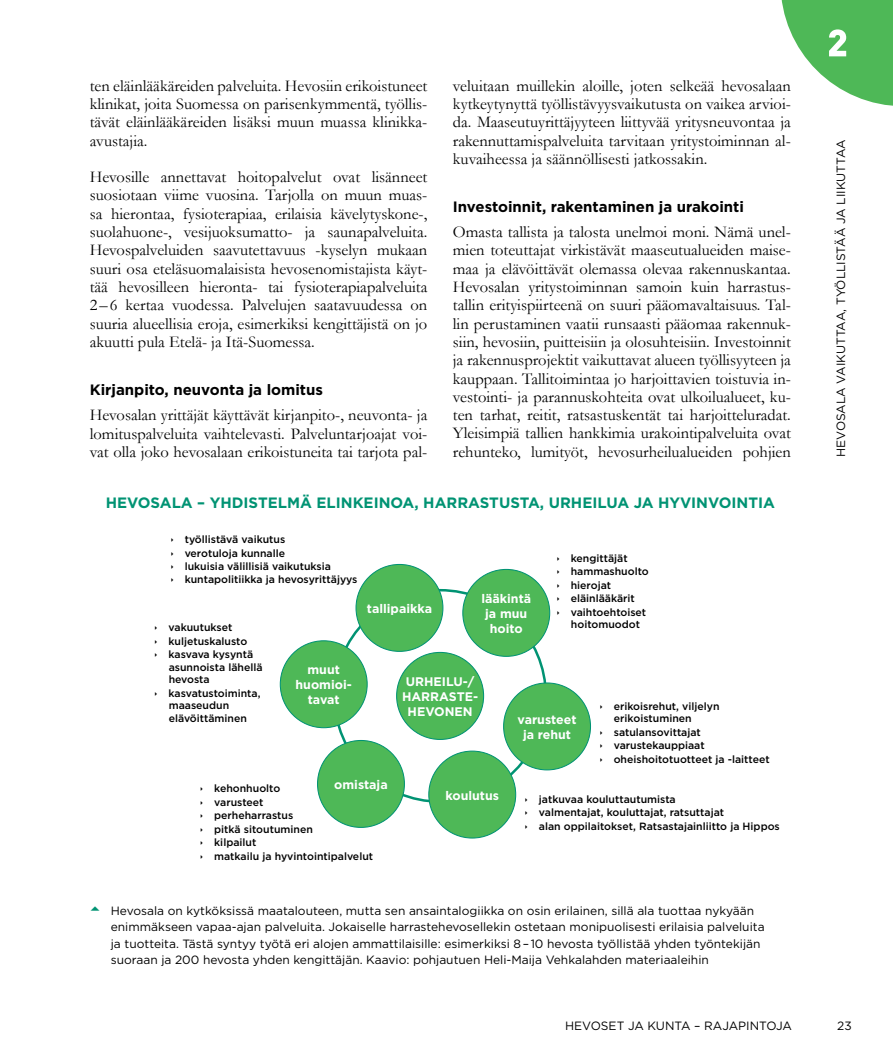
<style>
.page{position:relative;width:893px;height:1055px;background:#fff}
.page>*{position:absolute;margin:0;border:0;box-sizing:border-box;transform-origin:0 0}
.t1{font:16.5px/18.3px "Garamond";color:#000;text-align:justify}
.t2{font:700 15px "Gotham";color:#000}
.t3{font:700 15px "Gotham";color:#009373}
.t4{font:700 12.45px/14.9px "Gotham";color:#fff;text-align:center}
.t5{font:12px/16.5px "Gotham";color:#000}
.t6{font:500 10.5px/13.5px "Gotham";color:#000}
</style>
<div class="page">
<svg style="left:781px;top:0;width:112px;height:106px"></svg>
<div style="left:397px;top:652px;width:87px;height:87px;background:#4eb857;border-radius:50%"></div>
<div style="left:356px;top:564px;width:87px;height:87px;background:#4eb857;border-radius:50%"></div>
<div style="left:463px;top:569px;width:87px;height:87px;background:#4eb857;border-radius:50%"></div>
<div style="left:504px;top:683px;width:86px;height:87px;background:#4eb857;border-radius:50%"></div>
<div style="left:429px;top:751px;width:87px;height:87px;background:#4eb857;border-radius:50%"></div>
<div style="left:318px;top:740px;width:86px;height:87px;background:#4eb857;border-radius:50%"></div>
<div style="left:280px;top:640px;width:87px;height:87px;background:#4eb857;border-radius:50%"></div>
<p class="t1" style="left:90px;top:76px;width:339px">ten eläinlääkäreiden palveluita. Hevosiin erikoistuneet klinikat, joita Suomessa on parisenkymmentä, työllis&shy;tävät eläinlääkäreiden lisäksi muun muassa klinikka&shy;avustajia.</p>
<p class="t1" style="left:90px;top:167px;width:339px">Hevosille annettavat hoitopalvelut ovat lisänneet suosiotaan viime vuosina. Tarjolla on muun muas&shy;sa hierontaa, fysioterapiaa, erilaisia kävelytyskone-, suolahuone-, vesijuoksumatto- ja saunapalveluita.<br>Hevospalveluiden saavutettavuus -kyselyn mukaan suuri osa eteläsuomalaisista hevosenomistajista käyt&shy;tää hevosilleen hieronta- tai fysioterapiapalveluita 2– 6 kertaa vuodessa. Palvelujen saatavuudessa on suuria alueellisia eroja, esimerkiksi kengittäjistä on jo akuutti pula Etelä- ja Itä-Suomessa.</p>
<p class="t2" style="left:90px;top:379px;width:235px">Kirjanpito, neuvonta ja lomitus</p>
<p class="t1" style="left:90px;top:405px;width:339px">Hevosalan yrittäjät käyttävät kirjanpito-, neuvonta- ja lomituspalveluita vaihtelevasti. Palveluntarjoajat voi&shy;vat olla joko hevosalaan erikoistuneita tai tarjota pal-</p>
<p class="t1" style="left:453px;top:76px;width:340px">veluitaan muillekin aloille, joten selkeää hevosalaan kytkeytynyttä työllistävyysvaikutusta on vaikea arvioi&shy;da. Maaseutuyrittäjyyteen liittyvää yritysneuvontaa ja rakennuttamispalveluita tarvitaan yritystoiminnan al&shy;kuvaiheessa ja säännöllisesti jatkossakin.</p>
<p class="t2" style="left:453px;top:196px;width:293px">I nvestoinnit, rakentaminen ja urakointi</p>
<p class="t1" style="left:453px;top:222px;width:340px">Omasta tallista ja talosta unelmoi moni. Nämä unel&shy;mien toteuttajat virkistävät maaseutualueiden maise&shy;maa ja elävöittävät olemassa olevaa rakennuskantaa.<br>Hevosalan yritystoiminnan samoin kuin harrastus&shy;tallin erityispiirteenä on suuri pääomavaltaisuus. Tal&shy;lin perustaminen vaatii runsaasti pääomaa rakennuk&shy;siin, hevosiin, puitteisiin ja olosuhteisiin. Investoinnit ja rakennusprojektit vaikuttavat alueen työllisyyteen ja kauppaan. Tallitoimintaa jo harjoittavien toistuvia in&shy;vestointi- ja parannuskohteita ovat ulkoilualueet, ku&shy;ten tarhat, reitit, ratsastuskentät tai harjoitteluradat.<br>Yleisimpiä tallien hankkimia urakointipalveluita ovat rehunteko, lumityöt, hevosurheilualueiden pohjien</p>
<p class="t3" style="left:106px;top:492px;width:23px">HEVOSALA</p>
<p class="t3" style="left:197px;top:492px;width:46px">– YHDISTELMÄ</p>
<p class="t3" style="left:316px;top:492px;width:11px">ELINKEINOA</p>
<p class="t3" style="left:414px;top:492px;width:32px">, HARRASTUSTA</p>
<p class="t3" style="left:540px;top:492px;width:53px">, URHEILUA</p>
<p class="t3" style="left:634px;top:492px;width:47px">JA HYVINVOINTIA</p>
<p class="t6" style="left:185px;top:532px;width:174px">työllistävä vaikutus<br>verotuloja kunnalle<br>lukuisia välillisiä vaikutuksia kuntapolitiikka ja hevosyrittäjyys</p>
<p class="t6" style="left:571px;top:551px;width:80px">kengittäjät hammashuolto hierojat eläinlääkärit vaihtoehtoiset hoitomuodot</p>
<p class="t4" style="left:367px;top:601px;width:67px">tallipaikka</p>
<p class="t4" style="left:481px;top:591px;width:51px">lääkintä ja muu hoito</p>
<p class="t6" style="left:169px;top:621px;width:96px;line-height:12.9px">vakuutukset kuljetuskalusto kasvava kysyntä asunnoista lähellä hevosta kasvatustoiminta, maaseudun elävöittäminen</p>
<p class="t4" style="left:296px;top:662px;width:58px">muut huomioi&shy;tavat</p>
<p class="t4" style="left:402px;top:674px;width:78px">urh eilu-/ harraste&shy;h evonen</p>
<p class="t6" style="left:614px;top:699px;width:157px">erikoisrehut, viljelyn erikoistuminen satulansovittajat varustekauppiaat oheishoitotuotteet ja -laitteet</p>
<p class="t6" style="left:539px;top:792px;width:242px">jatkuvaa kouluttautumista<br>valmentajat, kouluttajat, ratsuttajat<br>alan oppilaitokset, Ratsastajainliitto ja Hippos</p>
<p class="t4" style="left:518px;top:712px;width:60px">varusteet ja rehut</p>
<p class="t4" style="left:334px;top:777px;width:55px">omistaja</p>
<p class="t6" style="left:214px;top:781px;width:160px">kehonhuolto<br>varusteet<br>perheharrastus<br>pitkä sitoutuminen<br>kilpailut<br>matkailu ja hyvintointipalvelut</p>
<p class="t4" style="left:445px;top:787px;width:55px">koulutus</p>
<p class="t5" style="left:111px;top:901px;width:655px">Hevosala on kytköksissä maatalouteen, mutta sen ansaintalogiikka on osin erilainen, sillä ala tuottaa nykyään enimmäkseen vapaa-ajan palveluita. Jokaiselle harrastehevosellekin ostetaan monipuolisesti erilaisia palveluita ja tuotteita. Tästä syntyy työtä eri alojen ammattilaisille: esimerkiksi 8 – 10 hevosta työllistää yhden työntekijän suoraan ja 200 hevosta yhden kengittäjän. Kaavio: pohjautuen Heli-Maija Vehkalahden materiaaleihin</p>
<p class="t5" style="left:565px;top:1016px;width:228px">Hevoset ja kunta – rajapintoja</p>
<p class="t5" style="left:832px;top:457px;width:319px;rotate:-90deg">HEVOSALA VAIKUTTAA, TYÖLLISTÄÄ JA LIIKUTTAA</p>
<p class="t5" style="left:837px;top:1016px;width:16px">23</p>
</div>
